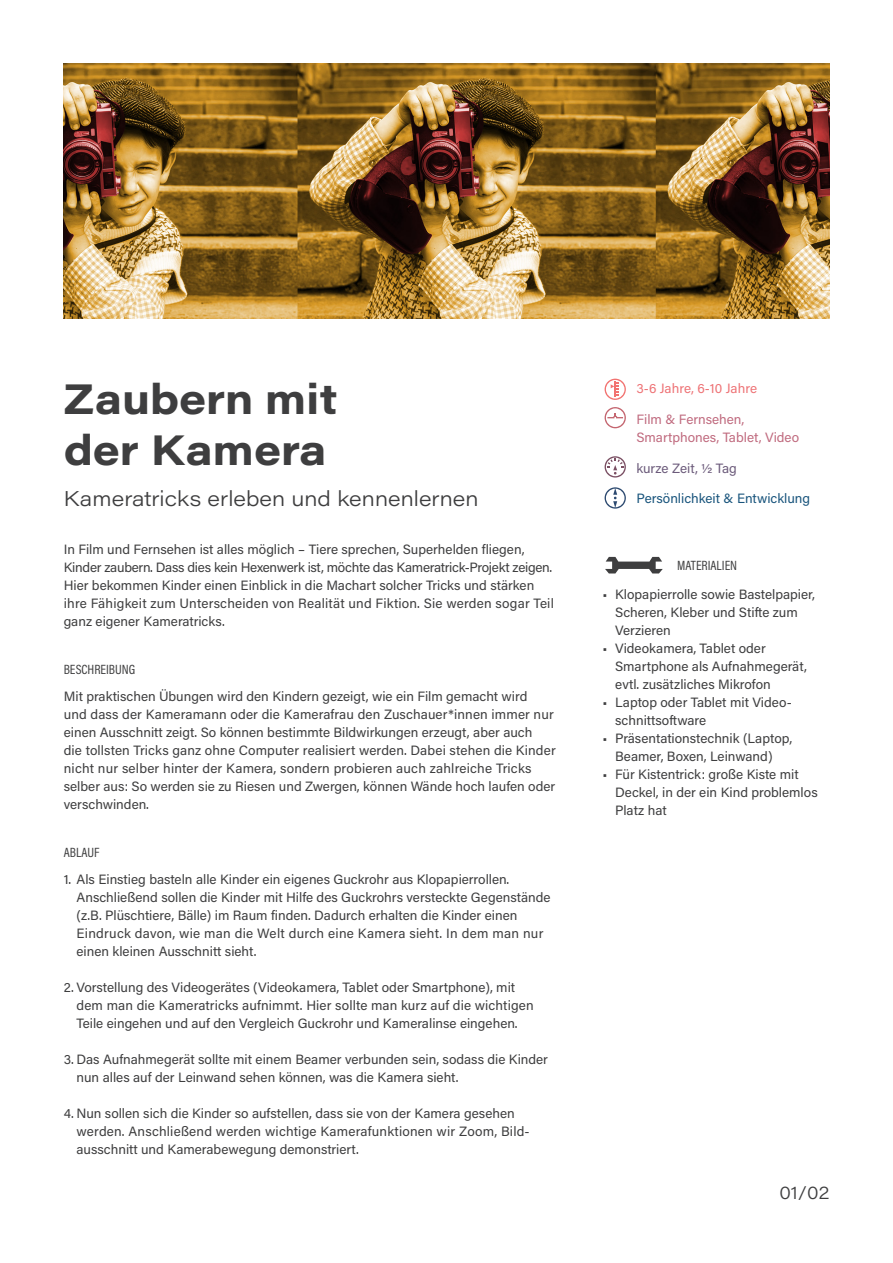
<style>
.page{position:relative;width:893px;height:1263px;background:#fff}
.page>*{position:absolute;margin:0;border:0;box-sizing:border-box;transform-origin:0 0}
.t1{font:700 42px "Acumin Pro Wide";color:#3e3e3f}
.t2{font:300 21px "Acumin Pro Wide";color:#3e3e3f}
.t3{font:300 18px "Acumin Pro Wide";color:#3e3e3f}
.t4{font:13.5px/18px "Acumin Pro";color:#3e3e3f}
.t5{font:13.5px "Acumin Pro";letter-spacing:-.02em;color:#3e3e3f}
.t6{font:13.5px/18px "Acumin Pro";color:#c06b7f}
.t7{font:13.5px "Acumin Pro Cond";color:#3e3e3f}
.t8{font:13.5px "Acumin Pro";color:#1a557d}
.t9{font:13.5px "Acumin Pro";color:#ee7477}
.t10{font:13.5px "Acumin Pro";color:#6c5b7b}
</style>
<div class="page">
<svg style="left:605px;top:557px;width:58px;height:16px"></svg>
<svg style="left:605px;top:379px;width:21px;height:21px"></svg>
<svg style="left:605px;top:407px;width:21px;height:21px"></svg>
<svg style="left:605px;top:456px;width:21px;height:21px"></svg>
<svg style="left:605px;top:487px;width:21px;height:22px"></svg>
<img style="left:64px;top:64px;width:765px;height:255px">
<p class="t1" style="left:64px;top:368px;width:275px">Zaubern mit</p>
<p class="t1" style="left:64px;top:419px;width:264px">der Kamera</p>
<p class="t2" style="left:64px;top:483px;width:416px">Kameratricks erleben und kennenlernen</p>
<p class="t4" style="left:64px;top:539px;width:462px">In Film und Fernsehen ist alles möglich – Tiere sprechen, Superhelden fliegen,</p>
<p class="t5" style="left:64px;top:558px;width:490px">Kinder zaubern. Dass dies kein Hexenwerk ist, möchte das Kameratrick-Projekt zeigen.</p>
<p class="t4" style="left:64px;top:575px;width:492px">Hier bekommen Kinder einen Einblick in die Machart solcher Tricks und stärken ihre Fähigkeit zum Unterscheiden von Realität und Fiktion. Sie werden sogar Teil ganz eigener Kameratricks.</p>
<p class="t7" style="left:64px;top:661px;width:73px">BESCHREIBUNG</p>
<p class="t4" style="left:64px;top:687px;width:465px">Mit praktischen Übungen wird den Kindern gezeigt, wie ein Film gemacht wird</p>
<p class="t4" style="left:64px;top:705px;width:491px">und dass der Kameramann oder die Kamerafrau den Zuschauer*innen immer nur einen Ausschnitt zeigt. So können bestimmte Bildwirkungen erzeugt, aber auch</p>
<p class="t4" style="left:64px;top:741px;width:493px">die tollsten Tricks ganz ohne Computer realisiert werden. Dabei stehen die Kinder</p>
<p class="t4" style="left:64px;top:759px;width:469px">nicht nur selber hinter der Kamera, sondern probieren auch zahlreiche Tricks</p>
<p class="t4" style="left:64px;top:777px;width:493px">selber aus: So werden sie zu Riesen und Zwergen, können Wände hoch laufen oder verschwinden.</p>
<p class="t7" style="left:64px;top:844px;width:37px">ABLAUF</p>
<p class="t4" style="left:77px;top:870px;width:475px;text-indent:-13px">1. Als Einstieg basteln alle Kinder ein eigenes Guckrohr aus Klopapierrollen.<br>Anschließend sollen die Kinder mit Hilfe des Guckrohrs versteckte Gegenstände (z.B. Plüschtiere, Bälle) im Raum finden. Dadurch erhalten die Kinder einen Eindruck davon, wie man die Welt durch eine Kamera sieht. In dem man nur einen kleinen Ausschnitt sieht.</p>
<p class="t4" style="left:77px;top:978px;width:459px;text-indent:-13px">2. Vorstellung des Videogerätes (Videokamera, Tablet oder Smartphone), mit dem man die Kameratricks aufnimmt. Hier sollte man kurz auf die wichtigen<br>Teile eingehen und auf den Vergleich Guckrohr und Kameralinse eingehen.</p>
<p class="t4" style="left:77px;top:1050px;width:473px;text-indent:-13px">3. Das Aufnahmegerät sollte mit einem Beamer verbunden sein, sodass die Kinder nun alles auf der Leinwand sehen können, was die Kamera sieht.</p>
<p class="t4" style="left:77px;top:1104px;width:455px;text-indent:-13px">4. Nun sollen sich die Kinder so aufstellen, dass sie von der Kamera gesehen werden. Anschließend werden wichtige Kamerafunktionen wir Zoom, Bild&shy;ausschnitt und Kamerabewegung demonstriert.</p>
<p class="t9" style="left:636px;top:379px;width:122px">3-6 Jahre, 6-10 Jahre</p>
<p class="t6" style="left:636px;top:409px;width:164px">Film &amp; Fernsehen,<br>Smartphones, Tablet, Video</p>
<p class="t10" style="left:636px;top:458px;width:102px">kurze Zeit, ½ Tag</p>
<p class="t8" style="left:636px;top:489px;width:175px">Persönlichkeit &amp; Entwicklung</p>
<p class="t7" style="left:677px;top:556px;width:61px">MATERIALIEN</p>
<p class="t4" style="left:615px;top:584px;width:201px;text-indent:-13px">• Klopapierrolle sowie Bastelpapier,<br>Scheren, Kleber und Stifte zum<br>Verzieren</p>
<p class="t4" style="left:615px;top:638px;width:193px;text-indent:-13px">• Videokamera, Tablet oder<br>Smartphone als Aufnahmegerät, evtl. zusätzliches Mikrofon</p>
<p class="t4" style="left:615px;top:692px;width:178px;text-indent:-13px">• Laptop oder Tablet mit Video&shy;schnittsoftware</p>
<p class="t4" style="left:602px;top:728px;width:191px;text-align:center">• Präsentationstechnik (Laptop,<br>Beamer, Boxen, Leinwand)</p>
<p class="t4" style="left:615px;top:764px;width:204px;text-indent:-13px">• Für Kistentrick: große Kiste mit<br>Deckel, in der ein Kind problemlos<br>Platz hat</p>
<p class="t3" style="left:779px;top:1180px;width:51px">01/02</p>
</div>
